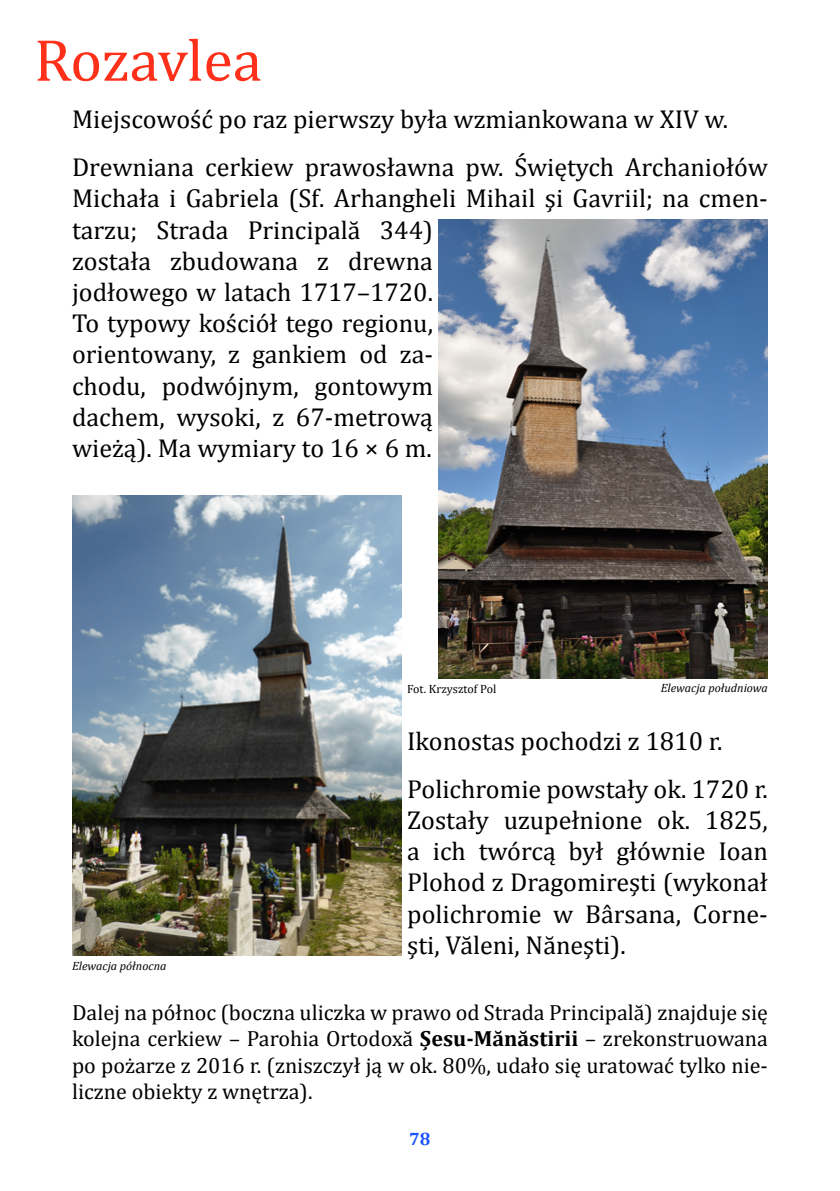
<style>
.page{position:relative;width:840px;height:1191px;background:#fff}
.page>*{position:absolute;margin:0;border:0;box-sizing:border-box;transform-origin:0 0}
.t1{font:60px "Cambria";color:#ff3019}
.t2{font:26px/31.2px "Cambria";color:#000}
.t3{font:22px/26.4px "Cambria";color:#000;text-align:justify}
.t4{font:700 18px "Cambria";color:#1a52ff}
.t5{font:italic 12px "Cambria";color:#000}
.t6{font:12px "Cambria";color:#000}
.s1{font-weight:700}
</style>
<div class="page">
<img style="left:72px;top:496px;width:329px;height:459px">
<img style="left:438px;top:219px;width:329px;height:460px">
<h1 class="t1" style="left:34px;top:25px;width:229px">Rozavlea</h1>
<p class="t2" style="left:72px;top:95px;width:697px;line-height:48.2px">Miejscowość po raz pierwszy była wzmiankowana w XIV w.<br>Drewniana cerkiew prawosławna pw. Świętych Archaniołów</p>
<p class="t2" style="left:72px;top:183px;width:697px">Michała i Gabriela (Sf. Arhangheli Mihail şi Gavriil; na cmen&shy;tarzu; Strada Principală 344)<br>została zbudowana z drewna<br>jodłowego w latach 1717–1720.<br>To typowy kościół tego regionu,<br>orientowany, z gankiem od za-<br>chodu, podwójnym, gontowym<br>dachem, wysoki, z 67-metrową<br>wieżą). Ma wymiary to 16 × 6 m.</p>
<p class="t5" style="left:72px;top:957px;width:96px">Elewacja północna</p>
<p class="t6" style="left:407px;top:681px;width:90px">Fot. Krzysztof Pol</p>
<p class="t5" style="left:660px;top:679px;width:109px">Elewacja południowa</p>
<p class="t2" style="left:407px;top:716px;width:362px;line-height:48.2px">Ikonostas pochodzi z 1810 r.<br>Polichromie powstały ok. 1720 r.</p>
<p class="t2" style="left:407px;top:804px;width:362px;text-align:justify">Zostały uzupełnione ok. 1825, a ich twórcą był głównie Ioan Plohod z Dragomireşti (wykonał polichromie w Bârsana, Corne&shy;şti, Văleni, Năneşti).</p>
<p class="t3" style="left:72px;top:999px;width:697px">Dalej na północ (boczna uliczka w prawo od Strada Principală) znajduje się kolejna cerkiew – Parohia Ortodoxă <span class="s1">Șesu-Mănăstirii</span> – zrekonstruowana po pożarze z 2016 r. (zniszczył ją w ok. 80%, udało się uratować tylko nie&shy;liczne obiekty z wnętrza).</p>
<p class="t4" style="left:409px;top:1126px;width:23px">78</p>
</div>
